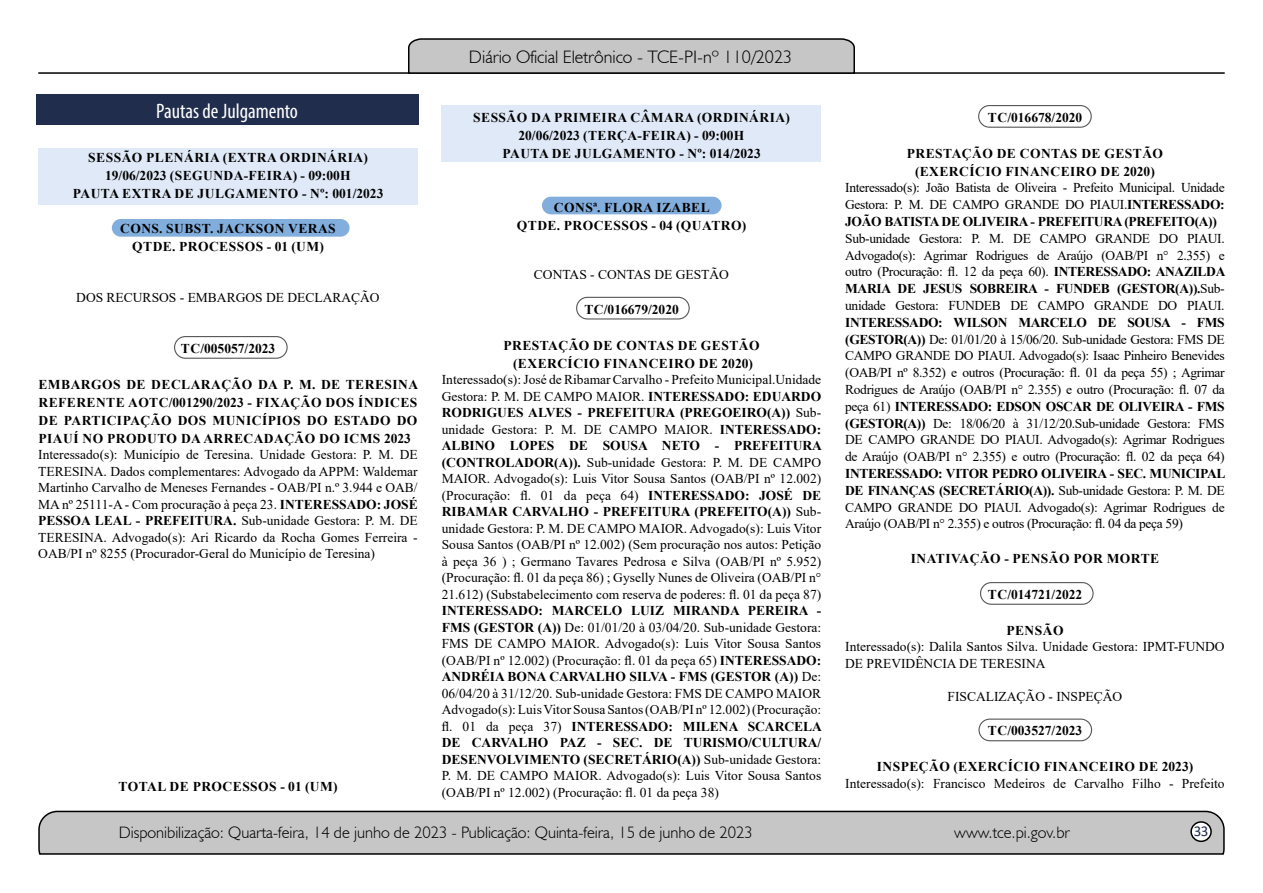
<style>
.page{position:relative;width:1263px;height:893px;background:#fff}
.page>*{position:absolute;margin:0;border:0;box-sizing:border-box;transform-origin:0 0}
.t1{font:condensed 21px "Myriad Pro";color:#fff}
.t2{font:300 18px "Humanist 521 BT";color:#000}
.t3{font:300 16.5px "Humanist 521 BT";color:#000}
.t4{font:15px "Calibri";color:#212d4c}
.t5{font:13.5px/16.5px "Times New Roman";color:#000;text-align:justify}
.t6{font:700 13.5px/18px "Times New Roman";letter-spacing:.035em;color:#000;text-align:center}
.t7{font:700 13.5px "Times New Roman";color:#000}
.s1{font-weight:700}
</style>
<div class="page">
<svg style="left:38px;top:810px;width:1187px;height:45px;background:#b9b9b9"></svg>
<div style="left:1191px;top:822px;width:20px;height:19px;background:#fff;border-radius:50%"></div>
<div style="left:1190px;top:821px;width:22px;height:21px;border:2px solid #000;border-radius:50%"></div>
<hr style="left:38px;top:72px;width:1187px;height:2px;background:#000">
<svg style="left:407px;top:38px;width:449px;height:36px;background:#b4b4b4"></svg>
<div style="left:112px;top:219px;width:238px;height:18px;background:#82aedd;border-radius:9px"></div>
<div style="left:174px;top:336px;width:114px;height:23px;border:1px solid #575756;border-radius:11px"></div>
<div style="left:542px;top:197px;width:180px;height:17px;background:#82aedd;border-radius:9px"></div>
<div style="left:38px;top:149px;width:380px;height:56px;background:#e0e9f7"></div>
<div style="left:36px;top:94px;width:382px;height:31px;background:#212d4c"></div>
<div style="left:442px;top:106px;width:379px;height:56px;background:#e0e9f7"></div>
<div style="left:576px;top:297px;width:114px;height:23px;border:1px solid #575756;border-radius:11px"></div>
<div style="left:978px;top:105px;width:114px;height:23px;border:1px solid #575756;border-radius:11px"></div>
<div style="left:980px;top:582px;width:113px;height:23px;border:1px solid #575756;border-radius:11px"></div>
<div style="left:978px;top:719px;width:114px;height:22px;border:1px solid #575756;border-radius:11px"></div>
<h1 class="t1" style="left:156px;top:98px;width:143px">Pautas de Julgamento</h1>
<p class="t6" style="left:73px;top:148px;width:312px">SESSÃO PLENÁRIA (EXTRA ORDINÁRIA)<br>19/06/2023 (SEGUNDA-FEIRA) - 09:00H<br>PAUTA EXTRA DE JULGAMENTO - Nº: 001/2023</p>
<p class="t6" style="left:120px;top:219px;width:217px">CONS. SUBST. JACKSON VERAS<br>QTDE. PROCESSOS - 01 (UM)</p>
<p class="t5" style="left:76px;top:288px;width:305px">DOS RECURSOS - EMBARGOS DE DECLARAÇÃO</p>
<p class="t7" style="left:181px;top:338px;width:96px">TC/005057/2023</p>
<p class="t6" style="left:38px;top:375px;width:381px;text-align:justify">EMBARGOS DE DECLARAÇÃO DA P. M. DE TERESINA REFERENTE AOTC/001290/2023 - FIXAÇÃO DOS ÍNDICES DE PARTICIPAÇÃO DOS MUNICÍPIOS DO ESTADO DO PIAUÍ NO PRODUTO DA ARRECADAÇÃO DO ICMS 2023</p>
<p class="t5" style="left:38px;top:446px;width:381px">Interessado(s): Município de Teresina. Unidade Gestora: P. M. DE TERESINA. Dados complementares: Advogado da APPM: Waldemar Martinho Carvalho de Meneses Fernandes - OAB/PI n.º 3.944 e OAB/ MA nº 25111-A - Com procuração à peça 23. <span class="s1">INTERESSADO: JOSÉ PESSOA LEAL - PREFEITURA.</span> Sub-unidade Gestora: P. M. DE TERESINA. Advogado(s): Ari Ricardo da Rocha Gomes Ferreira - OAB/PI nº 8255 (Procurador-Geral do Município de Teresina)</p>
<p class="t6" style="left:119px;top:777px;width:220px">TOTAL DE PROCESSOS - 01 (UM)</p>
<h2 class="t2" style="left:469px;top:46px;width:325px">Diário Oficial Eletrônico - TCE-PI-nº 110/2023</h2>
<p class="t6" style="left:473px;top:108px;width:318px">SESSÃO DA PRIMEIRA CÂMARA (ORDINÁRIA)<br>20/06/2023 (TERÇA-FEIRA) - 09:00H<br>PAUTA DE JULGAMENTO - Nº: 014/2023</p>
<p class="t6" style="left:517px;top:198px;width:231px">CONSª. FLORA IZABEL<br>QTDE. PROCESSOS - 04 (QUATRO)</p>
<p class="t5" style="left:534px;top:266px;width:197px">CONTAS - CONTAS DE GESTÃO</p>
<p class="t7" style="left:584px;top:299px;width:96px">TC/016679/2020</p>
<p class="t6" style="left:503px;top:336px;width:258px">PRESTAÇÃO DE CONTAS DE GESTÃO (EXERCÍCIO FINANCEIRO DE 2020)</p>
<p class="t5" style="left:442px;top:371px;width:382px">Interessado(s): José de Ribamar Carvalho - Prefeito Municipal.Unidade Gestora: P. M. DE CAMPO MAIOR. <span class="s1">INTERESSADO: EDUARDO RODRIGUES ALVES - PREFEITURA (PREGOEIRO(A))</span> Sub&shy;unidade Gestora: P. M. DE CAMPO MAIOR. <span class="s1">INTERESSADO:<br>ALBINO LOPES DE SOUSA NETO - PREFEITURA (CONTROLADOR(A)).</span> Sub-unidade Gestora: P. M. DE CAMPO MAIOR. Advogado(s): Luis Vitor Sousa Santos (OAB/PI nº 12.002) (Procuração: fl. 01 da peça 64) <span class="s1">INTERESSADO: JOSÉ DE RIBAMAR CARVALHO - PREFEITURA (PREFEITO(A))</span> Sub&shy;unidade Gestora: P. M. DE CAMPO MAIOR. Advogado(s): Luis Vitor Sousa Santos (OAB/PI nº 12.002) (Sem procuração nos autos: Petição à peça 36 ) ; Germano Tavares Pedrosa e Silva (OAB/PI nº 5.952) (Procuração: fl. 01 da peça 86) ; Gyselly Nunes de Oliveira (OAB/PI n° 21.612) (Substabelecimento com reserva de poderes: fl. 01 da peça 87)</p>
<p class="t5" style="left:442px;top:602px;width:382px"><span class="s1">INTERESSADO: MARCELO LUIZ MIRANDA PEREIRA - FMS (GESTOR (A))</span> De: 01/01/20 à 03/04/20. Sub-unidade Gestora:<br>FMS DE CAMPO MAIOR. Advogado(s): Luis Vitor Sousa Santos (OAB/PI nº 12.002) (Procuração: fl. 01 da peça 65) <span class="s1">INTERESSADO:<br>ANDRÉIA BONA CARVALHO SILVA - FMS (GESTOR (A))</span> De:<br>06/04/20 à 31/12/20. Sub-unidade Gestora: FMS DE CAMPO MAIOR Advogado(s): Luis Vitor Sousa Santos (OAB/PI nº 12.002) (Procuração: fl. 01 da peça 37) <span class="s1">INTERESSADO: MILENA SCARCELA DE CARVALHO PAZ - SEC. DE TURISMO/CULTURA/ DESENVOLVIMENTO (SECRETÁRIO(A))</span> Sub-unidade Gestora:<br>P. M. DE CAMPO MAIOR. Advogado(s): Luis Vitor Sousa Santos (OAB/PI nº 12.002) (Procuração: fl. 01 da peça 38)</p>
<p class="t7" style="left:988px;top:107px;width:96px">TC/016678/2020</p>
<p class="t6" style="left:907px;top:144px;width:258px">PRESTAÇÃO DE CONTAS DE GESTÃO (EXERCÍCIO FINANCEIRO DE 2020)</p>
<p class="t5" style="left:845px;top:179px;width:381px">Interessado(s): João Batista de Oliveira - Prefeito Municipal. Unidade Gestora: P. M. DE CAMPO GRANDE DO PIAUI.<span class="s1">INTERESSADO:<br>JOÃO BATISTA DE OLIVEIRA - PREFEITURA (PREFEITO(A))</span></p>
<p class="t5" style="left:845px;top:229px;width:382px">Sub-unidade Gestora: P. M. DE CAMPO GRANDE DO PIAUI.<br>Advogado(s): Agrimar Rodrigues de Araújo (OAB/PI n° 2.355) e outro (Procuração: fl. 12 da peça 60). <span class="s1">INTERESSADO: ANAZILDA MARIA DE JESUS SOBREIRA - FUNDEB (GESTOR(A)).</span>Sub&shy;unidade Gestora: FUNDEB DE CAMPO GRANDE DO PIAUI.</p>
<p class="t5" style="left:845px;top:313px;width:381px"><span class="s1">INTERESSADO: WILSON MARCELO DE SOUSA - FMS (GESTOR(A))</span> De: 01/01/20 à 15/06/20. Sub-unidade Gestora: FMS DE CAMPO GRANDE DO PIAUI. Advogado(s): Isaac Pinheiro Benevides (OAB/PI nº 8.352) e outros (Procuração: fl. 01 da peça 55) ; Agrimar Rodrigues de Araújo (OAB/PI n° 2.355) e outro (Procuração: fl. 07 da peça 61) <span class="s1">INTERESSADO: EDSON OSCAR DE OLIVEIRA - FMS (GESTOR(A))</span> De: 18/06/20 à 31/12/20.Sub-unidade Gestora: FMS DE CAMPO GRANDE DO PIAUI. Advogado(s): Agrimar Rodrigues de Araújo (OAB/PI n° 2.355) e outro (Procuração: fl. 02 da peça 64)</p>
<p class="t5" style="left:845px;top:465px;width:382px"><span class="s1">INTERESSADO: VITOR PEDRO OLIVEIRA - SEC. MUNICIPAL DE FINANÇAS (SECRETÁRIO(A)).</span> Sub-unidade Gestora: P. M. DE CAMPO GRANDE DO PIAUI. Advogado(s): Agrimar Rodrigues de Araújo (OAB/PI n° 2.355) e outros (Procuração: fl. 04 da peça 59)</p>
<p class="t6" style="left:911px;top:549px;width:250px">INATIVAÇÃO - PENSÃO POR MORTE</p>
<p class="t7" style="left:988px;top:585px;width:96px">TC/014721/2022</p>
<p class="t6" style="left:1006px;top:621px;width:59px">PENSÃO</p>
<p class="t5" style="left:845px;top:638px;width:381px">Interessado(s): Dalila Santos Silva. Unidade Gestora: IPMT-FUNDO<br>DE PREVIDÊNCIA DE TERESINA</p>
<p class="t5" style="left:947px;top:688px;width:176px">FISCALIZAÇÃO - INSPEÇÃO</p>
<p class="t7" style="left:988px;top:721px;width:96px">TC/003527/2023</p>
<p class="t6" style="left:877px;top:757px;width:318px">INSPEÇÃO (EXERCÍCIO FINANCEIRO DE 2023)</p>
<p class="t5" style="left:845px;top:775px;width:381px">Interessado(s): Francisco Medeiros de Carvalho Filho - Prefeito</p>
<p class="t3" style="left:119px;top:822px;width:635px">Disponibilização: Quarta-feira, 14 de junho de 2023 - Publicação: Quinta-feira, 15 de junho de 2023</p>
<p class="t3" style="left:954px;top:822px;width:117px">www.tce.pi.gov.br</p>
<p class="t4" style="left:1194px;top:821px;width:16px">33</p>
</div>
